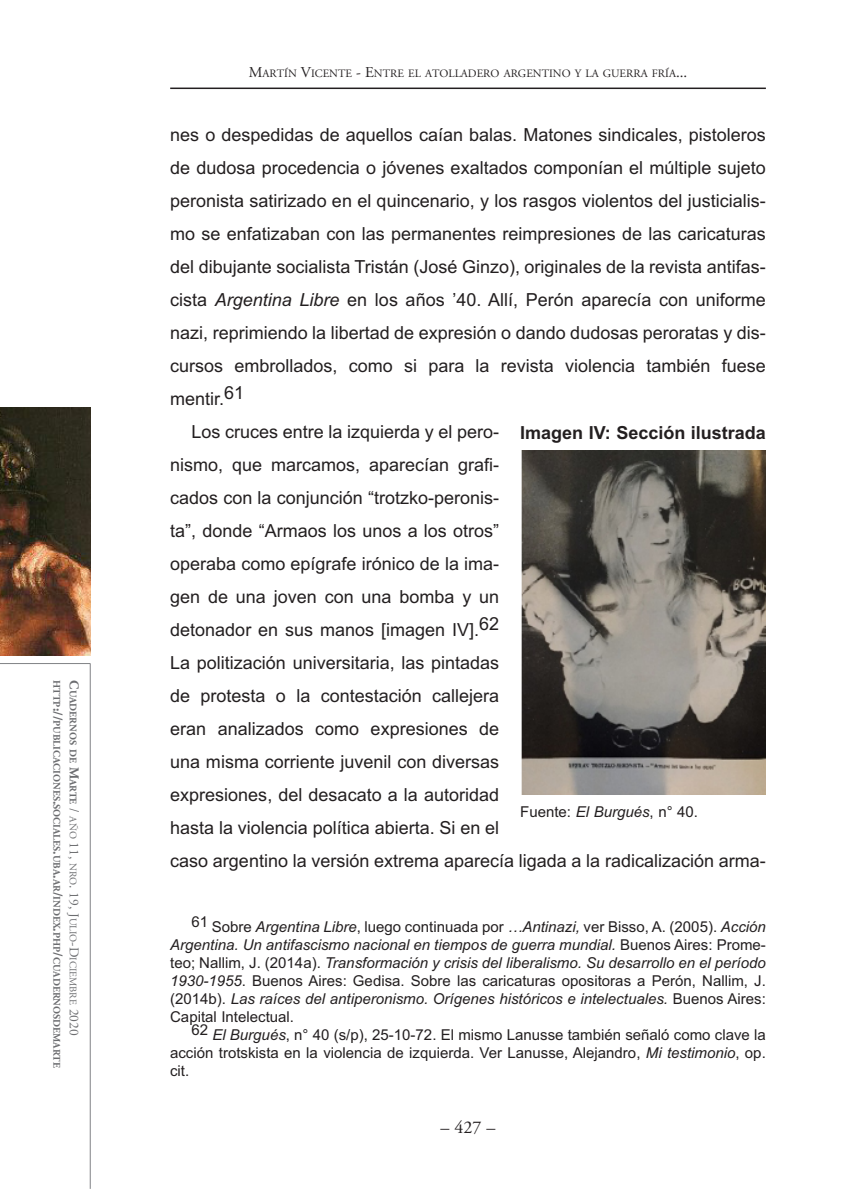
<style>
.page{position:relative;width:851px;height:1191px;background:#fff}
.page>*{position:absolute;margin:0;border:0;box-sizing:border-box;transform-origin:0 0}
.t1{font:18px "Arial";color:#231f20}
.t2{font:700 18px "Arial";color:#231f20}
.t3{font:18px "Adobe Garamond";color:#231f20}
.t4{font:italic 15px/18px "Arial";color:#231f20;text-align:justify}
.t5{font:15px/18px "Arial";color:#231f20;text-align:justify}
.t6{font:11.25px "Adobe Garamond";color:#231f20}
.t7{font:700 10.2px/16.2px "Adobe Garamond";color:#6c6d70}
.s1{font-size:13.5px}
.s2{font-weight:400;font-size:13.5px}
.s3{font-weight:400}
.s4{font-size:15px}
.s5{font-style:italic}
.s6{font-style:normal}
</style>
<div class="page">
<hr style="left:90px;top:663px;width:1px;height:525px;background:#808285">
<hr style="left:0;top:663px;width:90px;height:1px;background:#808285">
<img style="left:0;top:407px;width:90px;height:248px">
<hr style="left:170px;top:88px;width:595px;height:1px;background:#231f20">
<img style="left:521px;top:451px;width:244px;height:343px">
<p class="t7" style="left:81px;top:680px;width:389px;rotate:90deg"><span class="s1">C</span>UADERNOS DE <span class="s1">M</span>ARTE <span class="s2">/</span> <span class="s3">AÑO</span> <span class="s2">11,</span> <span class="s3">NRO</span><span class="s2">. 19, J</span><span class="s3">ULIO</span><span class="s2">-D</span><span class="s3">ICIEMBRE</span> <span class="s2">2020<br></span>HTTP<span class="s1">://</span>PUBLICACIONES<span class="s1">.</span>SOCIALES<span class="s1">.</span>UBA<span class="s1">.</span>AR<span class="s1">/</span>INDEX<span class="s1">.</span>PHP<span class="s1">/</span>CUADERNOSDEMARTE</p>
<p class="t6" style="left:249px;top:67px;width:440px"><span class="s4">M</span>ARTÍN <span class="s4">V</span>ICENTE <span class="s4">- E</span>NTRE EL ATOLLADERO ARGENTINO Y LA GUERRA FRÍA<span class="s4">...</span></p>
<p class="t1" style="left:170px;top:124px;width:597px">nes o despedidas de aquellos caían balas. Matones sindicales, pistoleros</p>
<p class="t1" style="left:170px;top:157px;width:597px">de dudosa procedencia o jóvenes exaltados componían el múltiple sujeto</p>
<p class="t1" style="left:170px;top:190px;width:597px">peronista satirizado en el quincenario, y los rasgos violentos del justicialis-</p>
<p class="t1" style="left:170px;top:223px;width:597px">mo se enfatizaban con las permanentes reimpresiones de las caricaturas</p>
<p class="t1" style="left:170px;top:256px;width:597px">del dibujante socialista Tristán (José Ginzo), originales de la revista antifas-</p>
<p class="t1" style="left:170px;top:289px;width:597px">cista <span class="s5">Argentina Libre</span> en los años ’40. Allí, Perón aparecía con uniforme</p>
<p class="t1" style="left:170px;top:322px;width:597px">nazi, reprimiendo la libertad de expresión o dando dudosas peroratas y dis-</p>
<p class="t1" style="left:170px;top:355px;width:597px">cursos embrollados, como si para la revista violencia también fuese</p>
<p class="t1" style="left:170px;top:388px;width:76px">mentir.61</p>
<p class="t1" style="left:191px;top:421px;width:309px">Los cruces entre la izquierda y el pero-</p>
<p class="t1" style="left:170px;top:454px;width:330px">nismo, que marcamos, aparecían grafi-</p>
<p class="t1" style="left:170px;top:487px;width:330px">cados con la conjunción “trotzko-peronis-</p>
<p class="t1" style="left:170px;top:520px;width:330px">ta”, donde “Armaos los unos a los otros”</p>
<p class="t1" style="left:170px;top:553px;width:330px">operaba como epígrafe irónico de la ima-</p>
<p class="t1" style="left:170px;top:586px;width:330px">gen de una joven con una bomba y un</p>
<p class="t1" style="left:170px;top:619px;width:330px">detonador en sus manos [imagen IV].62</p>
<p class="t1" style="left:170px;top:652px;width:330px">La politización universitaria, las pintadas</p>
<p class="t1" style="left:170px;top:685px;width:330px">de protesta o la contestación callejera</p>
<p class="t1" style="left:170px;top:718px;width:330px">eran analizados como expresiones de</p>
<p class="t1" style="left:170px;top:751px;width:330px">una misma corriente juvenil con diversas</p>
<p class="t1" style="left:170px;top:784px;width:330px">expresiones, del desacato a la autoridad</p>
<p class="t1" style="left:170px;top:817px;width:330px">hasta la violencia política abierta. Si en el</p>
<p class="t1" style="left:170px;top:850px;width:597px">caso argentino la versión extrema aparecía ligada a la radicalización arma-</p>
<p class="t2" style="left:520px;top:422px;width:247px">Imagen IV: Sección ilustrada</p>
<p class="t5" style="left:520px;top:802px;width:179px">Fuente: <span class="s5">El Burgués</span>, n° 40.</p>
<p class="t4" style="left:170px;top:917px;width:597px;text-indent:21px"><sup>61</sup> <span class="s6">Sobre</span> Argentina Libre<span class="s6">, luego continuada por</span> …Antinazi, <span class="s6">ver Bisso, A. (2005).</span> Acción Argentina. Un antifascismo nacional en tiempos de guerra mundial. <span class="s6">Buenos Aires: Prome&shy;teo; Nallim, J. (2014a).</span> Transformación y crisis del liberalismo. Su desarrollo en el período 1930-1955<span class="s6">. Buenos Aires: Gedisa. Sobre las caricaturas opositoras a Perón, Nallim, J. (2014b).</span> Las raíces del antiperonismo. Orígenes históricos e intelectuales. <span class="s6">Buenos Aires:<br>Capital Intelectual.</span></p>
<p class="t5" style="left:170px;top:1025px;width:597px;text-indent:21px">62 <span class="s5">El Burgués</span>, n° 40 (s/p), 25-10-72. El mismo Lanusse también señaló como clave la acción trotskista en la violencia de izquierda. Ver Lanusse, Alejandro, <span class="s5">Mi testimonio</span>, op. cit.</p>
<p class="t3" style="left:440px;top:1117px;width:56px">– 427 –</p>
</div>
